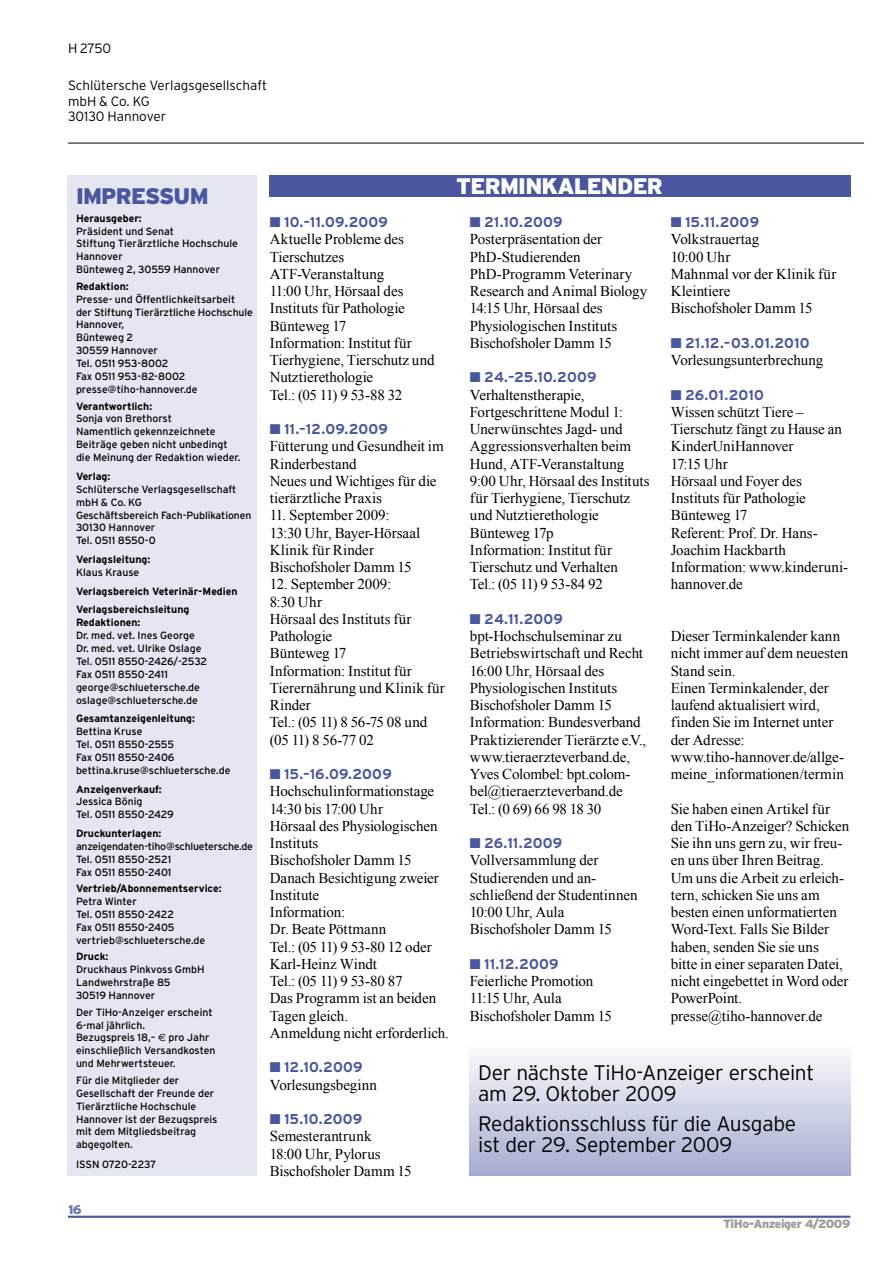
<style>
.page{position:relative;width:893px;height:1263px;background:#fff}
.page>*{position:absolute;margin:0;border:0;box-sizing:border-box;transform-origin:0 0}
.t1{font:900 22.5px "Interstate";letter-spacing:-.035em;color:#fff}
.t2{font:900 22.5px "Interstate";letter-spacing:-.035em;color:#49579f}
.t3{font:300 21px/21px "Interstate";letter-spacing:-.015em;color:#000}
.t4{font:15px/17.2px "Times New Roman";letter-spacing:-.005em;color:#000}
.t5{font:700 14.25px "Interstate";letter-spacing:.01em;color:#49579f}
.t6{font:300 13.5px/15.8px "Interstate";color:#000}
.t7{font:900 12.75px "Interstate";color:#6d79b2}
.t8{font:900 12px "Interstate";letter-spacing:-.035em;color:#9c9d9f}
.t9{font:10.5px/12.9px "Interstate";color:#000}
.t10{font:700 10.5px/18.6px "Interstate";color:#000}
.t11{font:10.5px/12.9px "Interstate";letter-spacing:-.02em;color:#000}
.s1{font-family:"Euro Sans"}
</style>
<div class="page">
<hr style="left:68px;top:1216px;width:782px;height:2px;background:#49579f">
<hr style="left:68px;top:143px;width:796px;height:1px;background:#000">
<div style="left:68px;top:175px;width:188px;height:1001px;background:#e4e6f1"></div>
<div style="left:269px;top:175px;width:581px;height:22px;background:#49579f"></div>
<div style="left:470px;top:1039px;width:380px;height:137px;background:linear-gradient(to bottom,#fff,#a4abcf)"></div>
<p class="t6" style="left:68px;top:40px;width:45px">H 2750</p>
<p class="t6" style="left:68px;top:77px;width:201px">Schlütersche Verlagsgesellschaft mbH &amp; Co. KG<br>30130 Hannover</p>
<h1 class="t2" style="left:76px;top:183px;width:134px">IMPRESSUM</h1>
<p class="t10" style="left:76px;top:209px;width:67px">Herausgeber:</p>
<p class="t9" style="left:76px;top:224px;width:164px">Präsident und Senat<br>Stiftung Tierärztliche Hochschule<br>Hannover<br>Bünteweg 2, 30559 Hannover</p>
<p class="t10" style="left:76px;top:277px;width:54px">Redaktion:</p>
<p class="t9" style="left:76px;top:292px;width:178px">Presse- und Öffentlichkeitsarbeit der Stiftung Tierärztliche Hochschule<br>Hannover,<br>Bünteweg 2<br>30559 Hannover<br>Tel. 0511 953-8002<br>Fax 0511 953-82-8002 presse@tiho-hannover.de</p>
<p class="t10" style="left:76px;top:396px;width:78px">Verantwortlich:</p>
<p class="t9" style="left:76px;top:412px;width:166px">Sonja von Brethorst<br>Namentlich gekennzeichnete<br>Beiträge geben nicht unbedingt die Meinung der Redaktion wieder.</p>
<p class="t10" style="left:76px;top:467px;width:36px">Verlag:</p>
<p class="t9" style="left:76px;top:482px;width:177px">Schlütersche Verlagsgesellschaft mbH &amp; Co. KG<br>Geschäftsbereich Fach-Publikationen<br>30130 Hannover<br>Tel. 0511 8550-0</p>
<p class="t10" style="left:76px;top:550px;width:76px">Verlagsleitung:</p>
<p class="t9" style="left:76px;top:566px;width:65px">Klaus Krause</p>
<p class="t10" style="left:76px;top:581px;width:163px">Verlagsbereich Veterinär-Medien<br>Verlagsbereichsleitung</p>
<p class="t10" style="left:76px;top:613px;width:66px">Redaktionen:</p>
<p class="t9" style="left:76px;top:629px;width:133px">Dr. med. vet. Ines George<br>Dr. med. vet. Ulrike Oslage<br>Tel. 0511 8550-2426/-2532<br>Fax 0511 8550-2411 george@schluetersche.de oslage@schluetersche.de</p>
<p class="t10" style="left:76px;top:709px;width:121px">Gesamtanzeigenleitung:</p>
<p class="t9" style="left:76px;top:725px;width:156px">Bettina Kruse<br>Tel. 0511 8550-2555<br>Fax 0511 8550-2406 bettina.kruse@schluetersche.de</p>
<p class="t10" style="left:76px;top:779px;width:87px">Anzeigenverkauf:</p>
<p class="t9" style="left:76px;top:795px;width:99px">Jessica Bönig<br>Tel. 0511 8550-2429</p>
<p class="t10" style="left:76px;top:824px;width:87px">Druckunterlagen:</p>
<p class="t11" style="left:76px;top:840px;width:179px">anzeigendaten-tiho@schluetersche.de<br>Tel. 0511 8550-2521<br>Fax 0511 8550-2401</p>
<p class="t10" style="left:76px;top:879px;width:147px">Vertrieb/Abonnementservice:</p>
<p class="t9" style="left:76px;top:895px;width:131px">Petra Winter<br>Tel. 0511 8550-2422<br>Fax 0511 8550-2405 vertrieb@schluetersche.de</p>
<p class="t10" style="left:76px;top:947px;width:34px">Druck:</p>
<p class="t9" style="left:76px;top:963px;width:130px">Druckhaus Pinkvoss GmbH<br>Landwehrstraße 85<br>30519 Hannover</p>
<p class="t9" style="left:76px;top:1005px;width:141px">Der TiHo-Anzeiger erscheint<br>6-mal jährlich.<br>Bezugspreis 18,– <span class="s1">€</span> pro Jahr einschließlich Versandkosten und Mehrwertsteuer.</p>
<p class="t9" style="left:76px;top:1073px;width:143px">Für die Mitglieder der<br>Gesellschaft der Freunde der<br>Tierärztliche Hochschule<br>Hannover ist der Bezugspreis mit dem Mitgliedsbeitrag abgegolten.</p>
<p class="t11" style="left:76px;top:1157px;width:82px">ISSN 0720-2237</p>
<p class="t7" style="left:68px;top:1202px;width:15px">16</p>
<p class="t5" style="left:270px;top:214px;width:120px">■ 10.–11.09.2009</p>
<p class="t4" style="left:270px;top:230px;width:166px">Aktuelle Probleme des<br>Tierschutzes<br>ATF-Veranstaltung<br>11:00 Uhr, Hörsaal des<br>Instituts für Pathologie<br>Bünteweg 17<br>Information: Institut für<br>Tierhygiene, Tierschutz und<br>Nutztierethologie<br>Tel.: (05 11) 9 53-88 32</p>
<p class="t5" style="left:270px;top:421px;width:120px">■ 11.–12.09.2009</p>
<p class="t4" style="left:270px;top:437px;width:176px">Fütterung und Gesundheit im<br>Rinderbestand<br>Neues und Wichtiges für die tierärztliche Praxis</p>
<p class="t4" style="left:270px;top:506px;width:152px">11. September 2009:<br>13:30 Uhr, Bayer-Hörsaal<br>Klinik für Rinder<br>Bischofsholer Damm 15</p>
<p class="t4" style="left:270px;top:575px;width:177px">12. September 2009:<br>8:30 Uhr<br>Hörsaal des Instituts für<br>Pathologie<br>Bünteweg 17<br>Information: Institut für<br>Tierernährung und Klinik für<br>Rinder<br>Tel.: (05 11) 8 56-75 08 und (05 11) 8 56-77 02</p>
<p class="t5" style="left:270px;top:766px;width:123px">■ 15.–16.09.2009</p>
<p class="t4" style="left:270px;top:782px;width:181px">Hochschulinformationstage<br>14:30 bis 17:00 Uhr<br>Hörsaal des Physiologischen<br>Instituts<br>Bischofsholer Damm 15<br>Danach Besichtigung zweier<br>Institute<br>Information:<br>Dr. Beate Pöttmann<br>Tel.: (05 11) 9 53-80 12 oder<br>Karl-Heinz Windt<br>Tel.: (05 11) 9 53-80 87<br>Das Programm ist an beiden<br>Tagen gleich.<br>Anmeldung nicht erforderlich.</p>
<p class="t5" style="left:270px;top:1059px;width:94px">■ 12.10.2009</p>
<p class="t4" style="left:270px;top:1076px;width:109px">Vorlesungsbeginn</p>
<p class="t5" style="left:270px;top:1111px;width:94px">■ 15.10.2009</p>
<p class="t4" style="left:270px;top:1127px;width:143px">Semesterantrunk<br>18:00 Uhr, Pylorus<br>Bischofsholer Damm 15</p>
<h1 class="t1" style="left:456px;top:173px;width:208px">TERMINKALENDER</h1>
<p class="t5" style="left:470px;top:214px;width:94px">■ 21.10.2009</p>
<p class="t4" style="left:470px;top:230px;width:179px">Posterpräsentation der<br>PhD-Studierenden<br>PhD-Programm Veterinary<br>Research and Animal Biology<br>14:15 Uhr, Hörsaal des<br>Physiologischen Instituts<br>Bischofsholer Damm 15</p>
<p class="t5" style="left:470px;top:369px;width:128px">■ 24.–25.10.2009</p>
<p class="t4" style="left:470px;top:386px;width:181px">Verhaltenstherapie,<br>Fortgeschrittene Modul 1:<br>Unerwünschtes Jagd- und<br>Aggressionsverhalten beim<br>Hund, ATF-Veranstaltung<br>9:00 Uhr, Hörsaal des Instituts für Tierhygiene, Tierschutz und Nutztierethologie<br>Bünteweg 17p<br>Information: Institut für<br>Tierschutz und Verhalten<br>Tel.: (05 11) 9 53-84 92</p>
<p class="t5" style="left:470px;top:611px;width:95px">■ 24.11.2009</p>
<p class="t4" style="left:470px;top:627px;width:178px">bpt-Hochschulseminar zu<br>Betriebswirtschaft und Recht<br>16:00 Uhr, Hörsaal des<br>Physiologischen Instituts<br>Bischofsholer Damm 15<br>Information: Bundesverband<br>Praktizierender Tierärzte e.V., www.tieraerzteverband.de,<br>Yves Colombel: bpt.colom&shy;bel@tieraerzteverband.de<br>Tel.: (0 69) 66 98 18 30</p>
<p class="t5" style="left:470px;top:835px;width:94px">■ 26.11.2009</p>
<p class="t4" style="left:470px;top:851px;width:169px">Vollversammlung der<br>Studierenden und an&shy;schließend der Studentinnen<br>10:00 Uhr, Aula<br>Bischofsholer Damm 15</p>
<p class="t5" style="left:470px;top:956px;width:90px">■ 11.12.2009</p>
<p class="t4" style="left:470px;top:972px;width:143px">Feierliche Promotion<br>11:15 Uhr, Aula<br>Bischofsholer Damm 15</p>
<p class="t5" style="left:671px;top:214px;width:90px">■ 15.11.2009</p>
<p class="t4" style="left:671px;top:230px;width:167px">Volkstrauertag<br>10:00 Uhr<br>Mahnmal vor der Klinik für<br>Kleintiere<br>Bischofsholer Damm 15</p>
<p class="t5" style="left:671px;top:335px;width:140px">■ 21.12.–03.01.2010</p>
<p class="t4" style="left:671px;top:351px;width:154px">Vorlesungsunterbrechung</p>
<p class="t5" style="left:671px;top:387px;width:94px">■ 26.01.2010</p>
<p class="t4" style="left:671px;top:403px;width:178px">Wissen schützt Tiere –<br>Tierschutz fängt zu Hause an<br>KinderUniHannover<br>17:15 Uhr<br>Hörsaal und Foyer des<br>Instituts für Pathologie<br>Bünteweg 17<br>Referent: Prof. Dr. Hans-<br>Joachim Hackbarth<br>Information: www.kinderuni&shy;hannover.de</p>
<p class="t4" style="left:671px;top:627px;width:179px">Dieser Terminkalender kann nicht immer auf dem neuesten<br>Stand sein.<br>Einen Terminkalender, der laufend aktualisiert wird, finden Sie im Internet unter der Adresse: www.tiho-hannover.de/allge&shy;meine_informationen/termin</p>
<p class="t4" style="left:671px;top:800px;width:180px">Sie haben einen Artikel für den TiHo-Anzeiger? Schicken<br>Sie ihn uns gern zu, wir freu&shy;en uns über Ihren Beitrag.<br>Um uns die Arbeit zu erleich&shy;tern, schicken Sie uns am besten einen unformatierten<br>Word-Text. Falls Sie Bilder haben, senden Sie sie uns<br>bitte in einer separaten Datei, nicht eingebettet in Word oder<br>PowerPoint. presse@tiho-hannover.de</p>
<h2 class="t3" style="left:478px;top:1062px;width:337px">Der nächste TiHo-Anzeiger erscheint am 29. Oktober 2009</h2>
<h2 class="t3" style="left:478px;top:1113px;width:320px">Redaktionsschluss für die Ausgabe ist der 29. September 2009</h2>
<p class="t8" style="left:723px;top:1217px;width:129px">TiHo-Anzeiger 4/2009</p>
</div>
